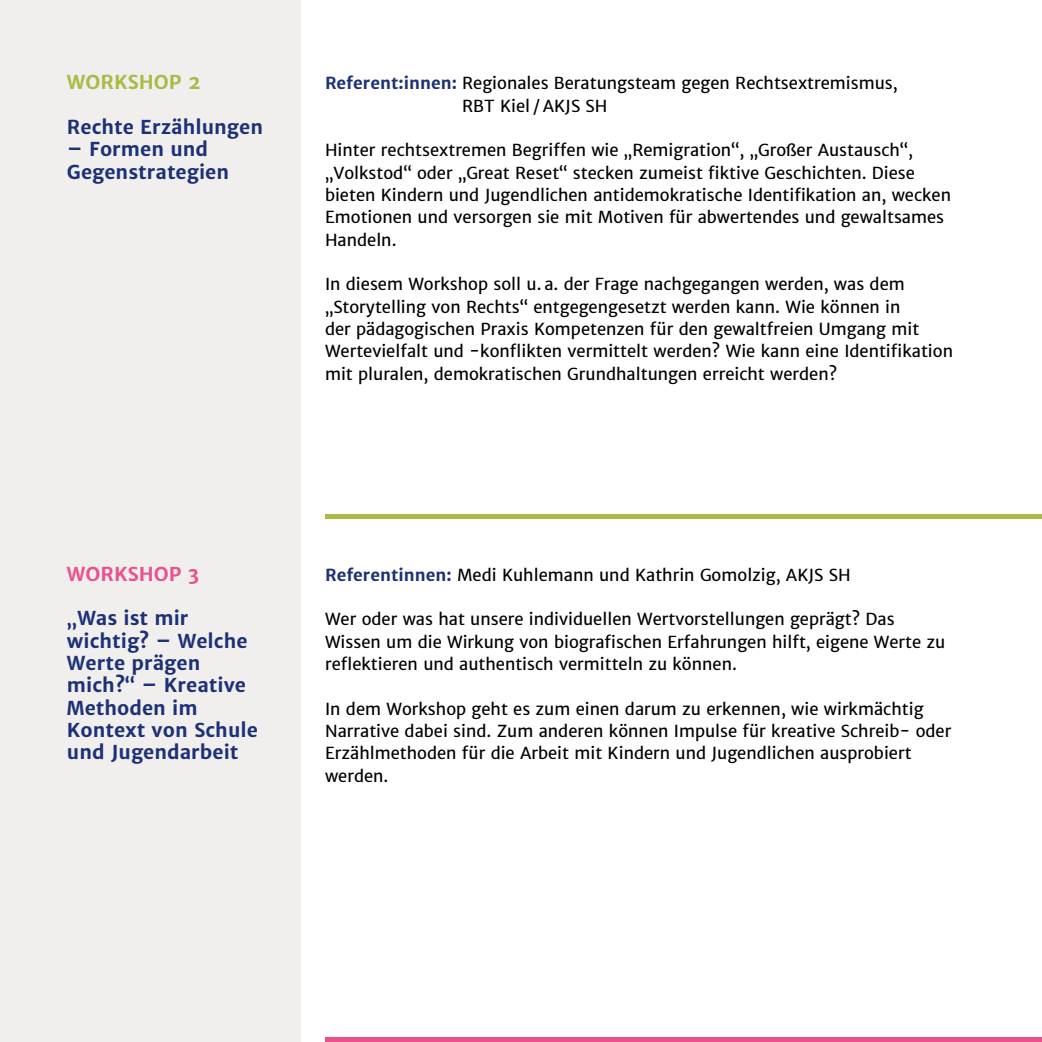
<style>
.page{position:relative;width:1042px;height:1042px;background:#fff}
.page>*{position:absolute;margin:0;border:0;box-sizing:border-box;transform-origin:0 0}
.t1{font:700 19.25px/22.4px "Merriweather Sans";color:#1d3176}
.t2{font:700 19.25px "Merriweather Sans";color:#aeb845}
.t3{font:700 19.25px "Merriweather Sans";color:#ea528e}
.t4{font:16.62px/22.4px "Merriweather Sans";color:#000}
.s1{font-weight:700;color:#1d3176}
</style>
<div class="page">
<div style="left:0;top:0;width:300px;height:1042px;background:#f1efee"></div>
<div style="left:325px;top:513px;width:717px;height:5px;background:#aeb845"></div>
<div style="left:325px;top:1037px;width:717px;height:5px;background:#ea528e"></div>
<p class="t2" style="left:67px;top:70px;width:135px">WORKSHOP 2</p>
<p class="t1" style="left:67px;top:116px;width:198px">Rechte Erzählungen</p>
<p class="t1" style="left:67px;top:138px;width:164px">– Formen und<br>Gegenstrategien</p>
<p class="t4" style="left:462px;top:72px;width:437px;text-indent:-137px"><span class="s1">Referent:innen:</span> Regionales Beratungsteam gegen Rechtsextremismus,<br>RBT Kiel / AKJS SH</p>
<p class="t4" style="left:325px;top:139px;width:627px">Hinter rechtsextremen Begriffen wie „Remigration“, „Großer Austausch“, „Volkstod“ oder „Great Reset“ stecken zumeist fiktive Geschichten. Diese bieten Kindern und Jugendlichen antidemokratische Identifikation an, wecken Emotionen und versorgen sie mit Motiven für abwertendes und gewaltsames Handeln.</p>
<p class="t4" style="left:325px;top:273px;width:629px">In diesem Workshop soll u. a. der Frage nachgegangen werden, was dem „Storytelling von Rechts“ entgegengesetzt werden kann. Wie können in<br>der pädagogischen Praxis Kompetenzen für den gewaltfreien Umgang mit Wertevielfalt und - konflikten vermittelt werden? Wie kann eine Identifikation mit pluralen, demokratischen Grundhaltungen erreicht werden?</p>
<p class="t3" style="left:67px;top:561px;width:134px">WORKSHOP 3</p>
<p class="t1" style="left:67px;top:607px;width:192px">„Was ist mir wichtig? – Welche<br>Werte prägen mich?“ – Kreative<br>Methoden im<br>Kontext von Schule und Jugendarbeit</p>
<p class="t4" style="left:325px;top:563px;width:527px"><span class="s1">Referentinnen:</span> Medi Kuhlemann und Kathrin Gomolzig, AKJS SH</p>
<p class="t4" style="left:325px;top:608px;width:622px">Wer oder was hat unsere individuellen Wertvorstellungen geprägt? Das<br>Wissen um die Wirkung von biografischen Erfahrungen hilft, eigene Werte zu reflektieren und authentisch vermitteln zu können.</p>
<p class="t4" style="left:325px;top:697px;width:628px">In dem Workshop geht es zum einen darum zu erkennen, wie wirkmächtig Narrative dabei sind. Zum anderen können Impulse für kreative Schreib- oder Erzählmethoden für die Arbeit mit Kindern und Jugendlichen ausprobiert werden.</p>
</div>
